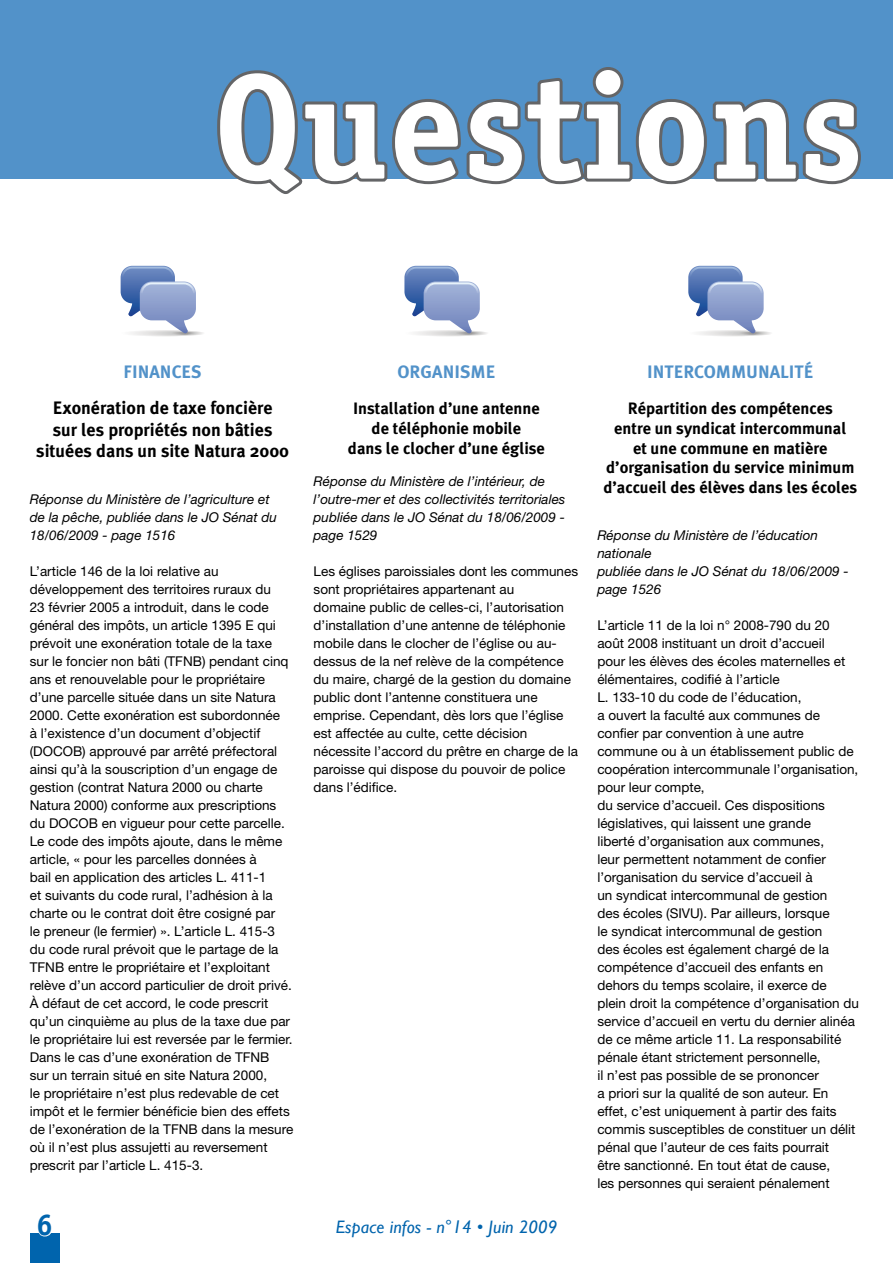
<style>
.page{position:relative;width:893px;height:1263px;background:#fff}
.page>*{position:absolute;margin:0;border:0;box-sizing:border-box;transform-origin:0 0}
.t1{font:700 150px "Officina Serif";color:#fff}
.t2{font:700 30px "Officina Serif";color:#0064ad}
.t3{font:700 18px/21.6px "Meta Plus";color:#000;text-align:center}
.t4{font:700 18px "Meta Plus";color:#5292c9}
.t5{font:italic 18px "Gill Sans";letter-spacing:.01em;color:#0064ad}
.t6{font:700 16.5px/19.8px "Meta Plus";color:#000;text-align:center}
.t7{font:13.5px/18px "Helvetica Neue";color:#000}
.t8{font:italic 13.5px/18px "Helvetica Neue";color:#000}
</style>
<div class="page">
<div style="left:0;top:0;width:893px;height:179px;background:#5292c9"></div>
<div style="left:30px;top:1233px;width:30px;height:30px;background:#0064ad"></div>
<svg style="left:38px;top:1233px;width:13px;height:4px"></svg>
<svg style="left:217px;top:67px;width:644px;height:127px"></svg>
<div style="left:121px;top:330px;width:84px;height:6px;background:#f7f7f6;border-radius:50%"></div>
<div style="left:122px;top:330px;width:82px;height:6px;background:#fefefe;border-radius:50%"></div>
<div style="left:125px;top:330px;width:79px;height:6px;background:#fbfafa;border-radius:50%"></div>
<div style="left:129px;top:330px;width:74px;height:6px;background:#f7f7f6;border-radius:50%"></div>
<div style="left:132px;top:330px;width:71px;height:6px;background:#ebeaea;border-radius:50%"></div>
<div style="left:132px;top:331px;width:70px;height:5px;background:#f4f3f3;border-radius:50%"></div>
<div style="left:136px;top:331px;width:66px;height:5px;background:#f0f0ef;border-radius:50%"></div>
<div style="left:137px;top:331px;width:65px;height:5px;background:#e8e7e7;border-radius:50%"></div>
<div style="left:137px;top:331px;width:64px;height:5px;background:#efeeee;border-radius:50%"></div>
<div style="left:141px;top:331px;width:60px;height:5px;background:#ebeaea;border-radius:50%"></div>
<svg style="left:142px;top:331px;width:58px;height:5px"></svg>
<hr style="left:144px;top:331px;width:56px;height:4px;background:#e0dfde;border-radius:50%">
<hr style="left:151px;top:331px;width:48px;height:4px;background:#dadad9;border-radius:50%">
<hr style="left:156px;top:331px;width:42px;height:4px;background:#d5d5d4;border-radius:50%">
<hr style="left:158px;top:332px;width:39px;height:3px;background:#dad9d9;border-radius:50%">
<hr style="left:162px;top:332px;width:34px;height:3px;background:#d6d6d5;border-radius:50%">
<hr style="left:165px;top:332px;width:31px;height:3px;background:#d3d2d2;border-radius:50%">
<svg style="left:121px;top:266px;width:75px;height:68px"></svg>
<div style="left:408px;top:330px;width:80px;height:6px;background:#fcfcfb;border-radius:50%"></div>
<div style="left:409px;top:330px;width:79px;height:6px;background:#f4f3f3;border-radius:50%"></div>
<div style="left:410px;top:330px;width:77px;height:6px;background:#fafafa;border-radius:50%"></div>
<div style="left:413px;top:330px;width:74px;height:6px;background:#f1f0f0;border-radius:50%"></div>
<div style="left:415px;top:330px;width:71px;height:6px;background:#eae9e9;border-radius:50%"></div>
<div style="left:416px;top:331px;width:70px;height:5px;background:#f4f3f3;border-radius:50%"></div>
<div style="left:420px;top:331px;width:66px;height:5px;background:#e8e7e7;border-radius:50%"></div>
<div style="left:420px;top:331px;width:65px;height:5px;background:#efefee;border-radius:50%"></div>
<div style="left:424px;top:331px;width:61px;height:5px;background:#ecebeb;border-radius:50%"></div>
<svg style="left:426px;top:331px;width:58px;height:5px"></svg>
<hr style="left:428px;top:331px;width:56px;height:4px;background:#e0dfdf;border-radius:50%">
<hr style="left:431px;top:331px;width:52px;height:4px;background:#dcdcdb;border-radius:50%">
<hr style="left:435px;top:331px;width:47px;height:4px;background:#e1e0e0;border-radius:50%">
<hr style="left:436px;top:331px;width:46px;height:4px;background:#dad9d8;border-radius:50%">
<hr style="left:438px;top:331px;width:44px;height:4px;background:#dedddc;border-radius:50%">
<hr style="left:442px;top:332px;width:39px;height:3px;background:#dad9d9;border-radius:50%">
<hr style="left:446px;top:332px;width:34px;height:3px;background:#d6d6d5;border-radius:50%">
<hr style="left:449px;top:332px;width:31px;height:3px;background:#d3d2d2;border-radius:50%">
<svg style="left:404px;top:266px;width:76px;height:68px"></svg>
<div style="left:692px;top:330px;width:80px;height:6px;background:#f4f4f4;border-radius:50%"></div>
<div style="left:699px;top:330px;width:71px;height:6px;background:#ebeaea;border-radius:50%"></div>
<div style="left:700px;top:331px;width:70px;height:5px;background:#f4f3f3;border-radius:50%"></div>
<div style="left:702px;top:331px;width:68px;height:5px;background:#ebebeb;border-radius:50%"></div>
<div style="left:703px;top:331px;width:66px;height:5px;background:#f0f0ef;border-radius:50%"></div>
<div style="left:707px;top:331px;width:62px;height:5px;background:#edeceb;border-radius:50%"></div>
<svg style="left:710px;top:331px;width:58px;height:5px"></svg>
<hr style="left:712px;top:331px;width:56px;height:4px;background:#e0dfdf;border-radius:50%">
<hr style="left:715px;top:331px;width:52px;height:4px;background:#dcdcdb;border-radius:50%">
<hr style="left:718px;top:331px;width:48px;height:4px;background:#e2e1e0;border-radius:50%">
<hr style="left:719px;top:331px;width:47px;height:4px;background:#dad9d8;border-radius:50%">
<hr style="left:722px;top:331px;width:44px;height:4px;background:#dedddc;border-radius:50%">
<hr style="left:726px;top:332px;width:39px;height:3px;background:#dad9d8;border-radius:50%">
<hr style="left:730px;top:332px;width:34px;height:3px;background:#d6d6d5;border-radius:50%">
<hr style="left:733px;top:332px;width:30px;height:3px;background:#d3d2d2;border-radius:50%">
<svg style="left:688px;top:266px;width:76px;height:68px"></svg>
<h1 class="t1" style="left:213px;top:34px;width:652px">Questions</h1>
<h3 class="t4" style="left:124px;top:361px;width:80px">FINANCES</h3>
<h3 class="t3" style="left:36px;top:397px;width:254px">Exonération de taxe foncière<br>sur les propriétés non bâties situées dans un site Natura 2000</h3>
<p class="t8" style="left:30px;top:490px;width:249px">Réponse du Ministère de l’agriculture et de la pêche, publiée dans le JO Sénat du<br>18/06/2009 - page 1516</p>
<p class="t7" style="left:30px;top:562px;width:265px">L’article 146 de la loi relative au développement des territoires ruraux du<br>23 février 2005 a introduit, dans le code général des impôts, un article 1395 E qui prévoit une exonération totale de la taxe sur le foncier non bâti (TFNB) pendant cinq ans et renouvelable pour le propriétaire d’une parcelle située dans un site Natura 2000. Cette exonération est subordonnée<br>à l’existence d’un document d’objectif (DOCOB) approuvé par arrêté préfectoral ainsi qu’à la souscription d’un engage de gestion (contrat Natura 2000 ou charte Natura 2000) conforme aux prescriptions du DOCOB en vigueur pour cette parcelle.<br>Le code des impôts ajoute, dans le même article, « pour les parcelles données à<br>bail en application des articles L. 411-1<br>et suivants du code rural, l’adhésion à la charte ou le contrat doit être cosigné par<br>le preneur (le fermier) ». L’article L. 415-3 du code rural prévoit que le partage de la TFNB entre le propriétaire et l’exploitant relève d’un accord particulier de droit privé.<br>À défaut de cet accord, le code prescrit qu’un cinquième au plus de la taxe due par le propriétaire lui est reversée par le fermier.<br>Dans le cas d’une exonération de TFNB<br>sur un terrain situé en site Natura 2000,<br>le propriétaire n’est plus redevable de cet impôt et le fermier bénéficie bien des effets de l’exonération de la TFNB dans la mesure où il n’est plus assujetti au reversement prescrit par l’article L. 415-3.</p>
<h2 class="t2" style="left:36px;top:1206px;width:18px">6</h2>
<h3 class="t4" style="left:398px;top:361px;width:99px">ORGANISME</h3>
<p class="t6" style="left:348px;top:398px;width:199px">Installation d’une antenne de téléphonie mobile<br>dans le clocher d’une église</p>
<p class="t8" style="left:314px;top:472px;width:253px">Réponse du Ministère de l’intérieur, de l’outre-mer et des collectivités territoriales publiée dans le JO Sénat du 18/06/2009 - page 1529</p>
<p class="t7" style="left:314px;top:562px;width:266px">Les églises paroissiales dont les communes sont propriétaires appartenant au<br>domaine public de celles-ci, l’autorisation d’installation d’une antenne de téléphonie mobile dans le clocher de l’église ou au&shy;dessus de la nef relève de la compétence du maire, chargé de la gestion du domaine public dont l’antenne constituera une emprise. Cependant, dès lors que l’église est affectée au culte, cette décision nécessite l’accord du prêtre en charge de la paroisse qui dispose du pouvoir de police dans l’édifice.</p>
<h3 class="t5" style="left:336px;top:1217px;width:223px">Espace infos - n°14 • Juin 2009</h3>
<h3 class="t4" style="left:647px;top:361px;width:168px">INTERCOMMUNALITÉ</h3>
<p class="t6" style="left:603px;top:398px;width:255px">Répartition des compétences<br>entre un syndicat intercommunal<br>et une commune en matière d’organisation du service minimum d’accueil des élèves dans les écoles</p>
<p class="t8" style="left:597px;top:526px;width:253px">Réponse du Ministère de l’éducation nationale<br>publiée dans le JO Sénat du 18/06/2009 - page 1526</p>
<p class="t7" style="left:597px;top:616px;width:263px">L’article 11 de la loi n° 2008-790 du 20 août 2008 instituant un droit d’accueil<br>pour les élèves des écoles maternelles et élémentaires, codifié à l’article<br>L. 133-10 du code de l’éducation,<br>a ouvert la faculté aux communes de confier par convention à une autre commune ou à un établissement public de coopération intercommunale l’organisation, pour leur compte,<br>du service d’accueil. Ces dispositions législatives, qui laissent une grande<br>liberté d’organisation aux communes,<br>leur permettent notamment de confier l’organisation du service d’accueil à<br>un syndicat intercommunal de gestion<br>des écoles (SIVU). Par ailleurs, lorsque<br>le syndicat intercommunal de gestion<br>des écoles est également chargé de la compétence d’accueil des enfants en dehors du temps scolaire, il exerce de<br>plein droit la compétence d’organisation du service d’accueil en vertu du dernier alinéa de ce même article 11. La responsabilité pénale étant strictement personnelle,<br>il n’est pas possible de se prononcer<br>a priori sur la qualité de son auteur. En effet, c’est uniquement à partir des faits commis susceptibles de constituer un délit pénal que l’auteur de ces faits pourrait<br>être sanctionné. En tout état de cause,<br>les personnes qui seraient pénalement</p>
</div>
